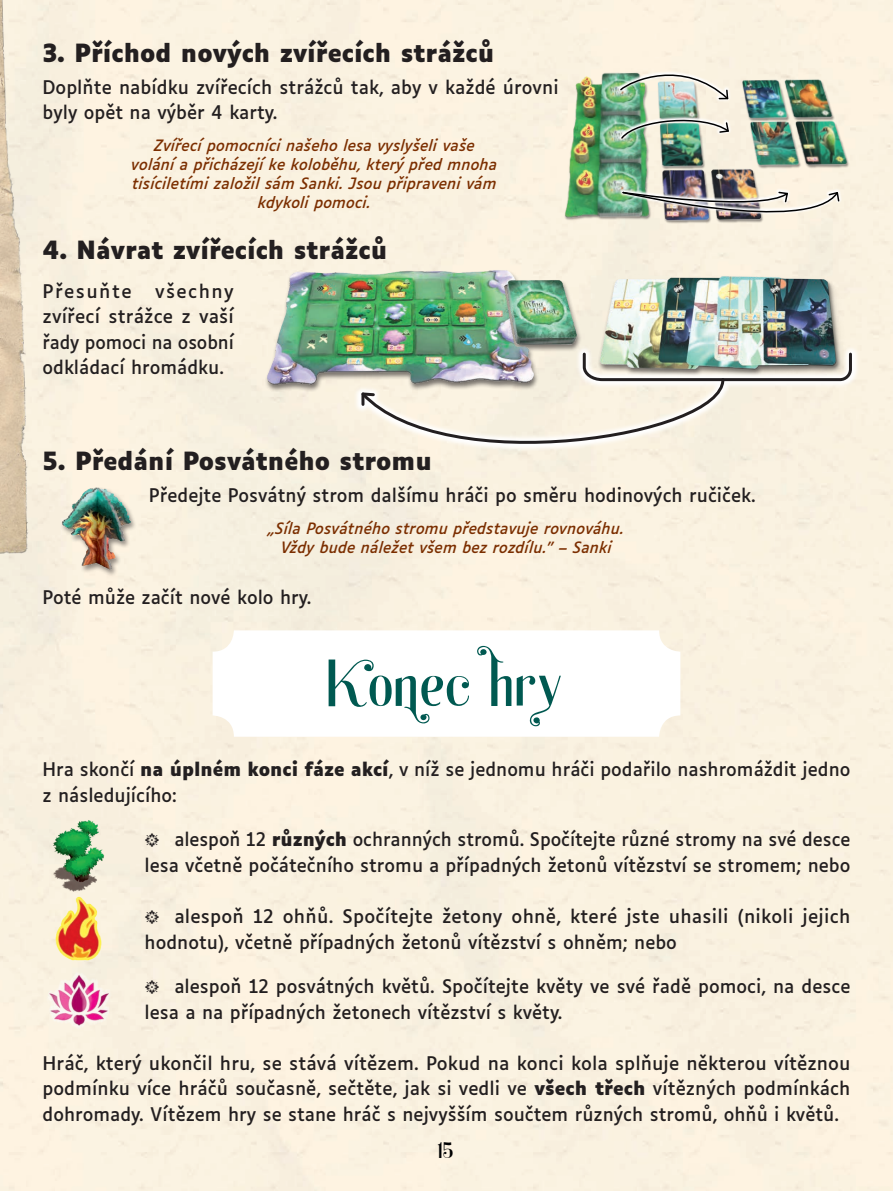
<style>
.page{position:relative;width:893px;height:1191px;background:#fff}
.page>*{position:absolute;margin:0;border:0;box-sizing:border-box;transform-origin:0 0}
.t1{font:88.5px "Strazcovelesa";color:#005951}
.t2{font:30px "Natural";color:#000001}
.t3{font:700 24px "Luciole";color:#231f20}
.t4{font:18px/25.5px "Luciole";color:#231f20}
.t5{font:18px "Luciole";letter-spacing:.075em;color:#231f20}
.t6{font:italic 15px/19.2px "Luciole";color:#7b2e00;text-align:center}
.s1{font-weight:700}
.s2{font-family:"Minion Pro Disp"}
</style>
<div class="page">
<img style="left:0;top:0;width:31px;height:558px">
<img style="left:559px;top:0;width:313px;height:298px">
<img style="left:241px;top:240px;width:626px;height:176px">
<img style="left:49px;top:472px;width:100px;height:109px">
<img style="left:354px;top:345px;width:506px;height:107px">
<svg style="left:359px;top:351px;width:494px;height:129px;background:#dfddce"></svg>
<img style="left:43px;top:820px;width:72px;height:216px">
<img style="left:616px;top:58px;width:227px;height:177px">
<h3 class="t3" style="left:43px;top:39px;width:453px">3. Příchod nových zvířecích strážců</h3>
<p class="t4" style="left:43px;top:73px;width:518px">Doplňte nabídku zvířecích strážců tak, aby v každé úrovni byly opět na výběr 4 karty.</p>
<p class="t6" style="left:132px;top:134px;width:368px">Zvířecí pomocníci našeho lesa vyslyšeli vaše volání a přicházejí ke koloběhu, který před mnoha tisíciletími založil sám Sanki. Jsou připraveni vám kdykoli pomoci.</p>
<h3 class="t3" style="left:43px;top:237px;width:346px">4. Návrat zvířecích strážců</h3>
<p class="t5" style="left:43px;top:275px;width:91px">Přesuňte</p>
<p class="t4" style="left:43px;top:277px;width:193px;text-align:justify;text-indent:113px">všechny zvířecí strážce z vaší řady pomoci na osobní odkládací hromádku.</p>
<h3 class="t3" style="left:43px;top:448px;width:391px">5. Předání Posvátného stromu</h3>
<p class="t4" style="left:149px;top:481px;width:608px">Předejte Posvátný strom dalšímu hráči po směru hodinových ručiček.</p>
<p class="t6" style="left:269px;top:517px;width:357px">„Síla Posvátného stromu představuje rovnováhu.<br>Vždy bude náležet všem bez rozdílu." – Sanki</p>
<p class="t4" style="left:43px;top:583px;width:270px">Poté může začít nové kolo hry.</p>
<h1 class="t1" style="left:328px;top:640px;width:238px">Konec hry</h1>
<p class="t4" style="left:43px;top:755px;width:809px">Hra skončí <span class="s1">na úplném konci fáze akcí</span>, v níž se jednomu hráči podařilo nashromáždit jedno z následujícího:</p>
<p class="t4" style="left:145px;top:825px;width:707px"><span class="s2">ӵ</span> alespoň 12 <span class="s1">různých</span> ochranných stromů. Spočítejte různé stromy na své desce lesa včetně počátečního stromu a případných žetonů vítězství se stromem; nebo</p>
<p class="t4" style="left:144px;top:902px;width:707px"><span class="s2">ӵ</span> alespoň 12 ohňů. Spočítejte žetony ohně, které jste uhasili (nikoli jejich hodnotu), včetně případných žetonů vítězství s ohněm; nebo</p>
<p class="t4" style="left:145px;top:972px;width:707px"><span class="s2">ӵ</span> alespoň 12 posvátných květů. Spočítejte květy ve své řadě pomoci, na desce lesa a na případných žetonech vítězství s květy.</p>
<p class="t4" style="left:43px;top:1048px;width:809px;text-align:justify">Hráč, který ukončil hru, se stává vítězem. Pokud na konci kola splňuje některou vítěznou podmínku více hráčů současně, sečtěte, jak si vedli ve <span class="s1">všech třech</span> vítězných podmínkách dohromady. Vítězem hry se stane hráč s nejvyšším součtem různých stromů, ohňů i květů.</p>
<h2 class="t2" style="left:438px;top:1135px;width:18px">15</h2>
</div>
